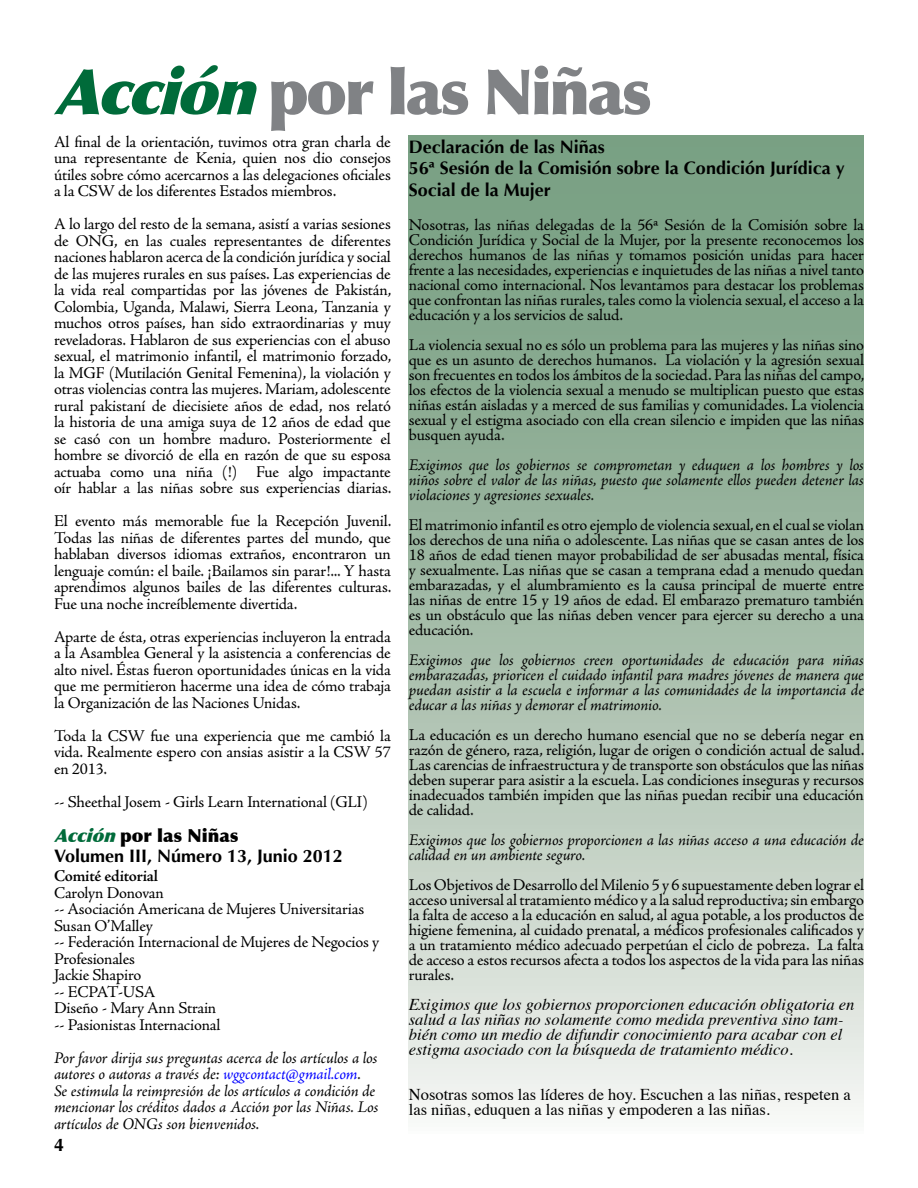
<style>
.page{position:relative;width:918px;height:1188px;background:#fff}
.page>*{position:absolute;margin:0;border:0;box-sizing:border-box;transform-origin:0 0}
.t1{font:900 63px "Optima";letter-spacing:-.04em;color:#808285}
.t2{font:700 18px/21.6px "Optima";color:#000}
.t3{font:900 18px "Optima";color:#000}
.t4{font:16.5px/16.5px "Adobe Jenson Pro";letter-spacing:-.01em;color:#000;text-align:justify}
.t5{font:italic 16.5px/15px "Adobe Jenson Pro";letter-spacing:-.015em;color:#000}
.t6{font:italic 16.5px/15px "Times";color:#000}
.t7{font:16.5px/15px "Times";color:#000}
.t8{font:600 16.5px "Adobe Jenson Pro";letter-spacing:-.015em;color:#000}
.s1{font-style:italic;color:#006b3a}
.s2{color:#00f}
</style>
<div class="page">
<div style="left:409px;top:135px;width:455px;height:999px;background:linear-gradient(to bottom,#6b9676,#eceeea)"></div>
<h1 class="t1" style="left:54px;top:54px;width:599px"><span class="s1">Acción</span>por las Niñas</h1>
<p class="t4" style="left:54px;top:134px;width:338px">Al final de la orientación, tuvimos otra gran charla de una representante de Kenia, quien nos dio consejos útiles sobre cómo acercarnos a las delegaciones oficiales a la CSW de los diferentes Estados miembros.</p>
<p class="t4" style="left:54px;top:216px;width:339px">A lo largo del resto de la semana, asistí a varias sesiones de ONG, en las cuales representantes de diferentes naciones hablaron acerca de la condición jurídica y social de las mujeres rurales en sus países. Las experiencias de la vida real compartidas por las jóvenes de Pakistán, Colombia, Uganda, Malawi, Sierra Leona, Tanzania y muchos otros países, han sido extraordinarias y muy reveladoras. Hablaron de sus experiencias con el abuso sexual, el matrimonio infantil, el matrimonio forzado, la MGF (Mutilación Genital Femenina), la violación y otras violencias contra las mujeres. Mariam, adolescente rural pakistaní de diecisiete años de edad, nos relató la historia de una amiga suya de 12 años de edad que se casó con un hombre maduro. Posteriormente el hombre se divorció de ella en razón de que su esposa actuaba como una niña (!) Fue algo impactante oír hablar a las niñas sobre sus experiencias diarias.</p>
<p class="t4" style="left:54px;top:513px;width:339px">El evento más memorable fue la Recepción Juvenil.<br>Todas las niñas de diferentes partes del mundo, que hablaban diversos idiomas extraños, encontraron un lenguaje común: el baile. ¡Bailamos sin parar!... Y hasta aprendimos algunos bailes de las diferentes culturas.<br>Fue una noche increíblemente divertida.</p>
<p class="t4" style="left:54px;top:629px;width:338px">Aparte de ésta, otras experiencias incluyeron la entrada a la Asamblea General y la asistencia a conferencias de alto nivel. Éstas fueron oportunidades únicas en la vida que me permitieron hacerme una idea de cómo trabaja la Organización de las Naciones Unidas.</p>
<p class="t4" style="left:54px;top:728px;width:338px">Toda la CSW fue una experiencia que me cambió la vida. Realmente espero con ansias asistir a la CSW 57 en 2013.</p>
<p class="t4" style="left:54px;top:794px;width:316px">-- Sheethal Josem - Girls Learn International (GLI)</p>
<p class="t3" style="left:54px;top:825px;width:186px"><span class="s1">Acción</span>por las Niñas</p>
<p class="t8" style="left:54px;top:867px;width:106px">Comité editorial</p>
<p class="t4" style="left:54px;top:885px;width:327px;text-align:left">Carolyn Donovan<br>-- Asociación Americana de Mujeres Universitarias<br>Susan O’Malley<br>-- Federación Internacional de Mujeres de Negocios y<br>Profesionales<br>Jackie Shapiro<br>-- ECPAT-USA<br>Diseño - Mary Ann Strain<br>-- Pasionistas Internacional</p>
<p class="t5" style="left:54px;top:1050px;width:326px;line-height:16.5px">Por favor dirija sus preguntas acerca de los artículos a los autores o autoras a través de: <span class="s2">wggcontact@gmail.com</span>.<br>Se estimula la reimpresión de los artículos a condición de mencionar los créditos dados a Acción por las Niñas. Los artículos de ONGs son bienvenidos.</p>
<p class="t2" style="left:54px;top:845px;width:290px">Volumen III, Número 13, Junio 2012</p>
<p class="t2" style="left:54px;top:1134px;width:12px">4</p>
<p class="t2" style="left:409px;top:136px;width:437px">Declaración de las Niñas<br>56ª Sesión de la Comisión sobre la Condición Jurídica y<br>Social de la Mujer</p>
<p class="t4" style="left:409px;top:218px;width:457px;line-height:15px">Nosotras, las niñas delegadas de la 56ª Sesión de la Comisión sobre la Condición Jurídica y Social de la Mujer, por la presente reconocemos los derechos humanos de las niñas y tomamos posición unidas para hacer frente a las necesidades, experiencias e inquietudes de las niñas a nivel tanto nacional como internacional. Nos levantamos para destacar los problemas que confrontan las niñas rurales, tales como la violencia sexual, el acceso a la educación y a los servicios de salud.</p>
<p class="t4" style="left:409px;top:338px;width:457px;line-height:15px">La violencia sexual no es sólo un problema para las mujeres y las niñas sino que es un asunto de derechos humanos. La violación y la agresión sexual son frecuentes en todos los ámbitos de la sociedad. Para las niñas del campo, los efectos de la violencia sexual a menudo se multiplican puesto que estas niñas están aisladas y a merced de sus familias y comunidades. La violencia sexual y el estigma asociado con ella crean silencio e impiden que las niñas busquen ayuda.</p>
<p class="t5" style="left:409px;top:459px;width:457px;text-align:justify">Exigimos que los gobiernos se comprometan y eduquen a los hombres y los niños sobre el valor de las niñas, puesto que solamente ellos pueden detener las violaciones y agresiones sexuales.</p>
<p class="t4" style="left:409px;top:518px;width:457px;line-height:15px">El matrimonio infantil es otro ejemplo de violencia sexual, en el cual se violan los derechos de una niña o adolescente. Las niñas que se casan antes de los 18 años de edad tienen mayor probabilidad de ser abusadas mental, física y sexualmente. Las niñas que se casan a temprana edad a menudo quedan embarazadas, y el alumbramiento es la causa principal de muerte entre las niñas de entre 15 y 19 años de edad. El embarazo prematuro también es un obstáculo que las niñas deben vencer para ejercer su derecho a una educación.</p>
<p class="t5" style="left:409px;top:654px;width:457px;text-align:justify">Exigimos que los gobiernos creen oportunidades de educación para niñas embarazadas, prioricen el cuidado infantil para madres jóvenes de manera que puedan asistir a la escuela e informar a las comunidades de la importancia de educar a las niñas y demorar el matrimonio.</p>
<p class="t4" style="left:409px;top:728px;width:457px;line-height:15px">La educación es un derecho humano esencial que no se debería negar en razón de género, raza, religión, lugar de origen o condición actual de salud.<br>Las carencias de infraestructura y de transporte son obstáculos que las niñas deben superar para asistir a la escuela. Las condiciones inseguras y recursos inadecuados también impiden que las niñas puedan recibir una educación de calidad.</p>
<p class="t5" style="left:409px;top:834px;width:457px">Exigimos que los gobiernos proporcionen a las niñas acceso a una educación de calidad en un ambiente seguro.</p>
<p class="t4" style="left:409px;top:878px;width:457px;line-height:15px">Los Objetivos de Desarrollo del Milenio 5 y 6 supuestamente deben lograr el acceso universal al tratamiento médico y a la salud reproductiva; sin embargo la falta de acceso a la educación en salud, al agua potable, a los productos de higiene femenina, al cuidado prenatal, a médicos profesionales calificados y a un tratamiento médico adecuado perpetúan el ciclo de pobreza. La falta de acceso a estos recursos afecta a todos los aspectos de la vida para las niñas rurales.</p>
<p class="t6" style="left:409px;top:996px;width:447px">Exigimos que los gobiernos proporcionen educación obligatoria en salud a las niñas no solamente como medida preventiva sino tam&shy;bién como un medio de difundir conocimiento para acabar con el estigma asociado con la búsqueda de tratamiento médico.</p>
<p class="t7" style="left:409px;top:1086px;width:444px">Nosotras somos las líderes de hoy. Escuchen a las niñas, respeten a las niñas, eduquen a las niñas y empoderen a las niñas.</p>
</div>
